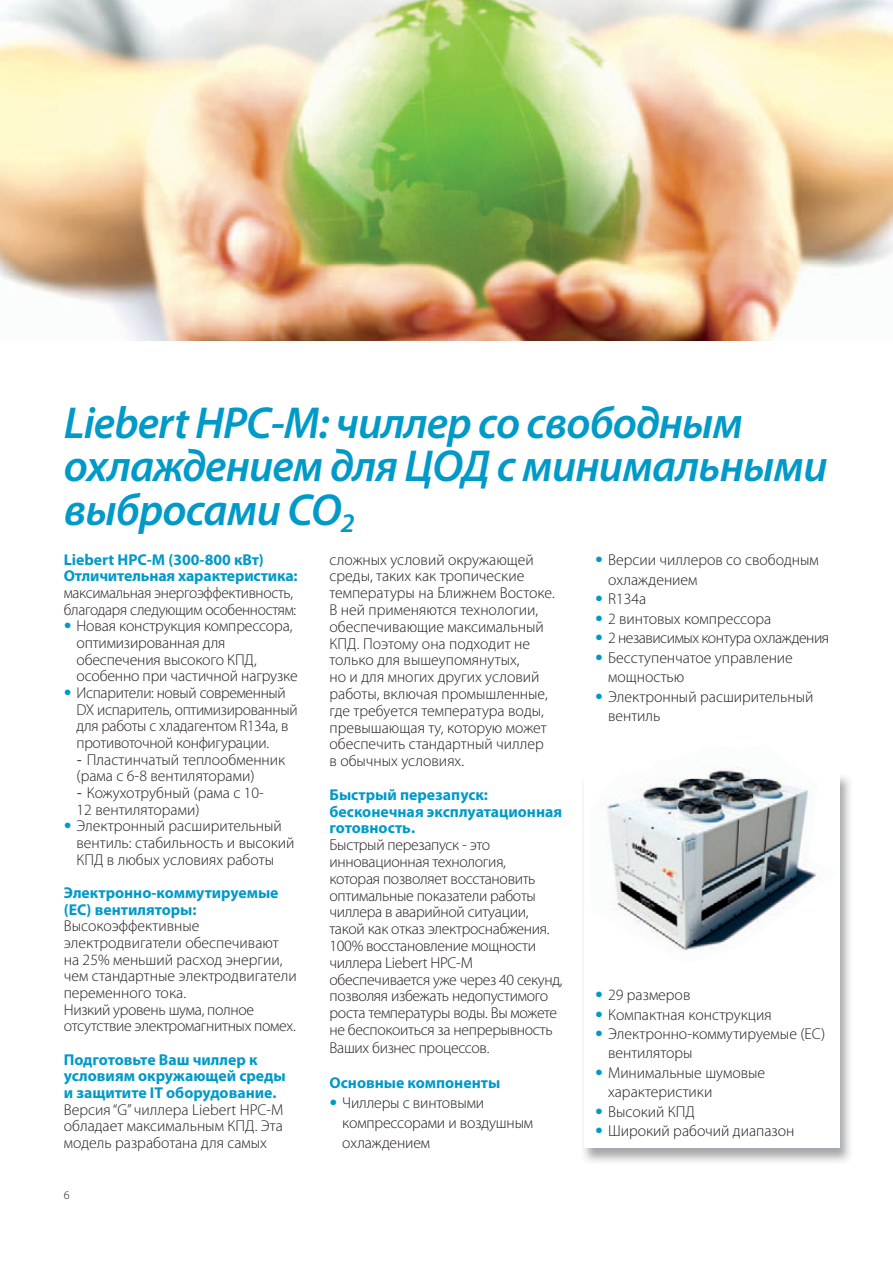
<style>
.page{position:relative;width:893px;height:1263px;background:#fff}
.page>*{position:absolute;margin:0;border:0;box-sizing:border-box;transform-origin:0 0}
.t1{font:italic 600 45px/43.5px "Myriad Pro";letter-spacing:-.02em;color:#009ac8}
.t2{font:300 15.75px/16.8px "Myriad Pro";letter-spacing:-.005em;color:#231f20}
.t3{font:700 15.75px/16.6px "Myriad Pro";color:#009ac8}
.t4{font:300 15.75px "Myriad Pro";letter-spacing:-.03em;color:#231f20}
.t5{font:300 12px "Myriad Pro";color:#231f20}
.s1{font-family:"Helvetica Neue";color:#009ac8}
.s2{font-family:"Helvetica Neue"}
</style>
<div class="page">
<img style="left:583px;top:776px;width:267px;height:386px">
<div style="left:584px;top:773px;width:255px;height:375px;background:#fff"></div>
<img style="left:0;top:0;width:892px;height:340px">
<img style="left:607px;top:768px;width:210px;height:183px">
<h1 class="t1" style="left:64px;top:401px;width:765px">Liebert HPC-M: чиллер со свободным охлаждением для ЦОД с минимальными выбросами CO<sub>2</sub></h1>
<p class="t3" style="left:64px;top:551px;width:235px">Liebert HPC-M (300-800 кВт)<br>Отличительная характеристика:</p>
<p class="t2" style="left:64px;top:585px;width:234px">максимальная энергоэффективность, благодаря следующим особенностям:</p>
<p class="t2" style="left:76px;top:619px;width:222px;text-indent:-13px"><span class="s1">•</span> Новая конструкция компрессора, оптимизированная для обеспечения высокого КПД, особенно при частичной нагрузке</p>
<p class="t2" style="left:77px;top:685px;width:222px;text-indent:-13px"><span class="s1">•</span> Испарители: новый современный<br>DX испаритель, оптимизированный для работы с хладагентом R134a, в противоточной конфигурации.</p>
<p class="t2" style="left:76px;top:752px;width:210px"><span class="s2">-</span> Пластинчатый теплообменник (рама с 6-8 вентиляторами)</p>
<p class="t2" style="left:76px;top:785px;width:189px"><span class="s2">-</span> Кожухотрубный (рама с 10-<br>12 вентиляторами)</p>
<p class="t2" style="left:76px;top:819px;width:219px;text-indent:-13px"><span class="s1">•</span> Электронный расширительный вентиль: стабильность и высокий<br>КПД в любых условиях работы</p>
<p class="t3" style="left:64px;top:884px;width:216px">Электронно-коммутируемые (EC) вентиляторы:</p>
<p class="t2" style="left:64px;top:919px;width:234px">Высокоэффективные электродвигатели обеспечивают на 25% меньший расход энергии, чем стандартные электродвигатели переменного тока.<br>Низкий уровень шума, полное отсутствие электромагнитных помех.</p>
<p class="t3" style="left:64px;top:1051px;width:223px">Подготовьте Ваш чиллер к условиям окружающей среды и защитите IT оборудование.</p>
<p class="t2" style="left:64px;top:1102px;width:221px;text-align:justify">Версия “G” чиллера Liebert HPC-M обладает максимальным КПД. Эта модель разработана для самых</p>
<p class="t2" style="left:608px;top:551px;width:212px;line-height:19.5px;text-indent:-13px"><span class="s1">•</span> Версии чиллеров со свободным охлаждением</p>
<p class="t2" style="left:595px;top:592px;width:52px"><span class="s1">•</span> R134a</p>
<p class="t2" style="left:595px;top:611px;width:178px"><span class="s1">•</span> 2 винтовых компрессора</p>
<p class="t4" style="left:595px;top:632px;width:235px"><span class="s1">•</span> 2 независимых контура охлаждения</p>
<p class="t2" style="left:608px;top:649px;width:186px;line-height:19.5px;text-indent:-13px"><span class="s1">•</span> Бесступенчатое управление мощностью</p>
<p class="t2" style="left:608px;top:688px;width:207px;line-height:19.5px;text-indent:-13px"><span class="s1">•</span> Электронный расширительный вентиль</p>
<p class="t2" style="left:329px;top:552px;width:227px">сложных условий окружающей среды, таких как тропические температуры на Ближнем Востоке.<br>В ней применяются технологии, обеспечивающие максимальный<br>КПД. Поэтому она подходит не только для вышеупомянутых,<br>но и для многих других условий работы, включая промышленные, где требуется температура воды, превышающая ту, которую может обеспечить стандартный чиллер в обычных условиях.</p>
<p class="t3" style="left:329px;top:786px;width:234px">Быстрый перезапуск: бесконечная эксплуатационная готовность.</p>
<p class="t2" style="left:329px;top:838px;width:234px">Быстрый перезапуск - это инновационная технология,<br>которая позволяет восстановить оптимальные показатели работы чиллера в аварийной ситуации, такой как отказ электроснабжения.<br>100% восстановление мощности чиллера Liebert HPC-M обеспечивается уже через 40 секунд, позволяя избежать недопустимого роста температуры воды. Вы можете не беспокоиться за непрерывность<br>Ваших бизнес процессов.</p>
<p class="t3" style="left:329px;top:1075px;width:172px">Основные компоненты</p>
<p class="t2" style="left:342px;top:1094px;width:192px;line-height:19.8px;text-indent:-13px"><span class="s1">•</span> Чиллеры с винтовыми компрессорами и воздушным охлаждением</p>
<p class="t2" style="left:595px;top:987px;width:97px"><span class="s1">•</span> 29 размеров</p>
<p class="t2" style="left:595px;top:1007px;width:178px"><span class="s1">•</span> Компактная конструкция</p>
<p class="t2" style="left:608px;top:1025px;width:219px;line-height:19.5px;text-indent:-13px"><span class="s1">•</span> Электронно-коммутируемые (EC) вентиляторы</p>
<p class="t2" style="left:608px;top:1064px;width:159px;line-height:19.5px;text-indent:-13px"><span class="s1">•</span> Минимальные шумовые характеристики</p>
<p class="t2" style="left:595px;top:1104px;width:101px"><span class="s1">•</span> Высокий КПД</p>
<p class="t2" style="left:595px;top:1124px;width:201px"><span class="s1">•</span> Широкий рабочий диапазон</p>
<p class="t5" style="left:64px;top:1191px;width:7px">6</p>
</div>
